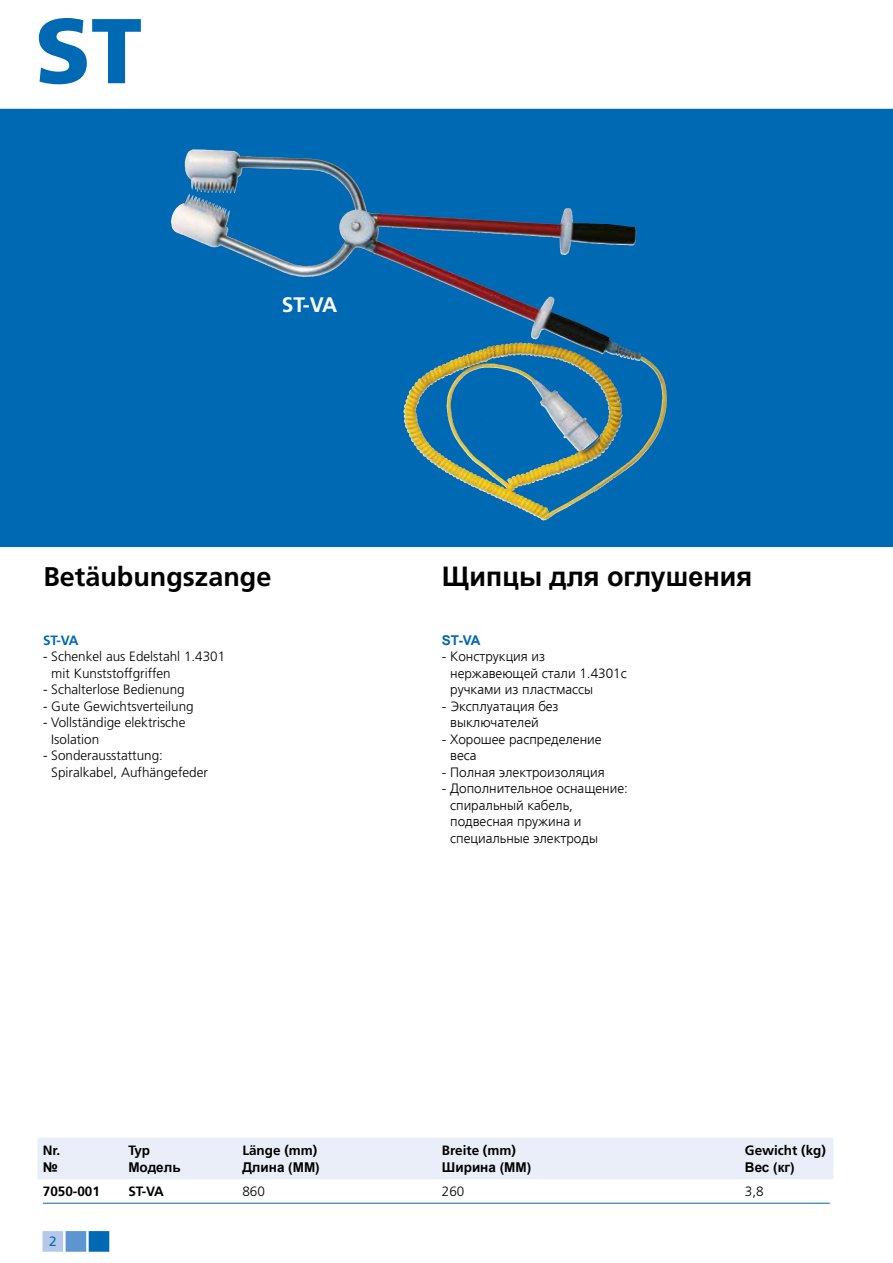
<style>
.page{position:relative;width:893px;height:1263px;background:#fff}
.page>*{position:absolute;margin:0;border:0;box-sizing:border-box;transform-origin:0 0}
.t1{font:900 91.95px "Frutiger";color:#0069b4}
.t2{font:700 27px "Arial";color:#000}
.t3{font:700 27px "Frutiger LT";color:#000}
.t4{font:700 21px "Frutiger LT";color:#fff}
.t5{font:300 13.5px/16.5px "Frutiger LTCYR";color:#000}
.t6{font:300 13.5px/16.5px "Frutiger";color:#000}
.t7{font:700 13.5px "Frutiger";color:#000}
.t8{font:700 13.5px "Arial";color:#000}
.t9{font:700 13.5px "Arial";color:#0069b4}
.t10{font:700 13.5px "Frutiger";color:#0069b4}
.t11{font:13.5px "Frutiger";color:#0069b4}
</style>
<div class="page">
<div style="left:43px;top:1231px;width:20px;height:21px;background:#b5c8e9"></div>
<div style="left:66px;top:1231px;width:20px;height:21px;background:#5c95cf;border:2px solid #5c95cf"></div>
<div style="left:89px;top:1231px;width:20px;height:21px;background:#0069b4;border:2px solid #0069b4"></div>
<div style="left:37px;top:1137px;width:796px;height:42px;background:#e9eef9;border:2px solid #e9eef9"></div>
<svg style="left:0;top:109px;width:893px;height:438px;background:#0a6bae"></svg>
<hr style="left:43px;top:1203px;width:787px;height:1px;background:#0069b4">
<img style="left:184px;top:149px;width:37px;height:44px">
<h1 class="t1" style="left:35px;top:-5px;width:109px">ST</h1>
<h3 class="t4" style="left:282px;top:292px;width:57px">ST-VA</h3>
<h2 class="t3" style="left:43px;top:561px;width:230px">Betäubungszange</h2>
<h2 class="t2" style="left:442px;top:557px;width:312px">Щипцы для оглушения</h2>
<p class="t10" style="left:43px;top:632px;width:37px">ST-VA</p>
<p class="t6" style="left:51px;top:649px;width:176px;text-indent:-8px">- Schenkel aus Edelstahl 1.4301 mit Kunststoffgriffen</p>
<p class="t6" style="left:43px;top:682px;width:143px">- Schalterlose Bedienung</p>
<p class="t6" style="left:43px;top:698px;width:152px">- Gute Gewichtsverteilung</p>
<p class="t6" style="left:51px;top:715px;width:136px;text-indent:-8px">- Vollständige elektrische<br>Isolation</p>
<p class="t6" style="left:51px;top:748px;width:158px;text-indent:-8px">- Sonderausstattung:<br>Spiralkabel, Aufhängefeder</p>
<p class="t9" style="left:442px;top:631px;width:40px">ST-VA</p>
<p class="t5" style="left:450px;top:649px;width:178px;text-indent:-8px">- Конструкция из нержавеющей стали 1.4301с ручками из пластмассы</p>
<p class="t5" style="left:450px;top:698px;width:110px;text-indent:-8px">- Эксплуатация без выключателей</p>
<p class="t5" style="left:450px;top:731px;width:153px;text-indent:-8px">- Хорошее распределение веса</p>
<p class="t5" style="left:442px;top:764px;width:164px">- Полная электроизоляция</p>
<p class="t5" style="left:450px;top:781px;width:179px;text-indent:-8px">- Дополнительное оснащение: спиральный кабель, подвесная пружина и специальные электроды</p>
<p class="t7" style="left:43px;top:1142px;width:19px">Nr.</p>
<p class="t7" style="left:128px;top:1142px;width:23px">Typ</p>
<p class="t7" style="left:242px;top:1142px;width:77px">Länge (mm)</p>
<p class="t7" style="left:442px;top:1142px;width:76px">Breite (mm)</p>
<p class="t7" style="left:745px;top:1142px;width:83px">Gewicht (kg)</p>
<p class="t8" style="left:43px;top:1157px;width:17px">№</p>
<p class="t8" style="left:128px;top:1157px;width:54px">Модель</p>
<p class="t8" style="left:242px;top:1157px;width:79px">Длина (MM)</p>
<p class="t8" style="left:442px;top:1157px;width:91px">Ширина (MM)</p>
<p class="t8" style="left:745px;top:1157px;width:51px">Вес (кг)</p>
<p class="t7" style="left:43px;top:1184px;width:59px">7050-001</p>
<p class="t7" style="left:128px;top:1184px;width:37px">ST-VA</p>
<p class="t6" style="left:242px;top:1184px;width:24px">860</p>
<p class="t6" style="left:442px;top:1184px;width:24px">260</p>
<p class="t6" style="left:745px;top:1184px;width:20px">3,8</p>
<p class="t11" style="left:49px;top:1234px;width:9px">2</p>
</div>
